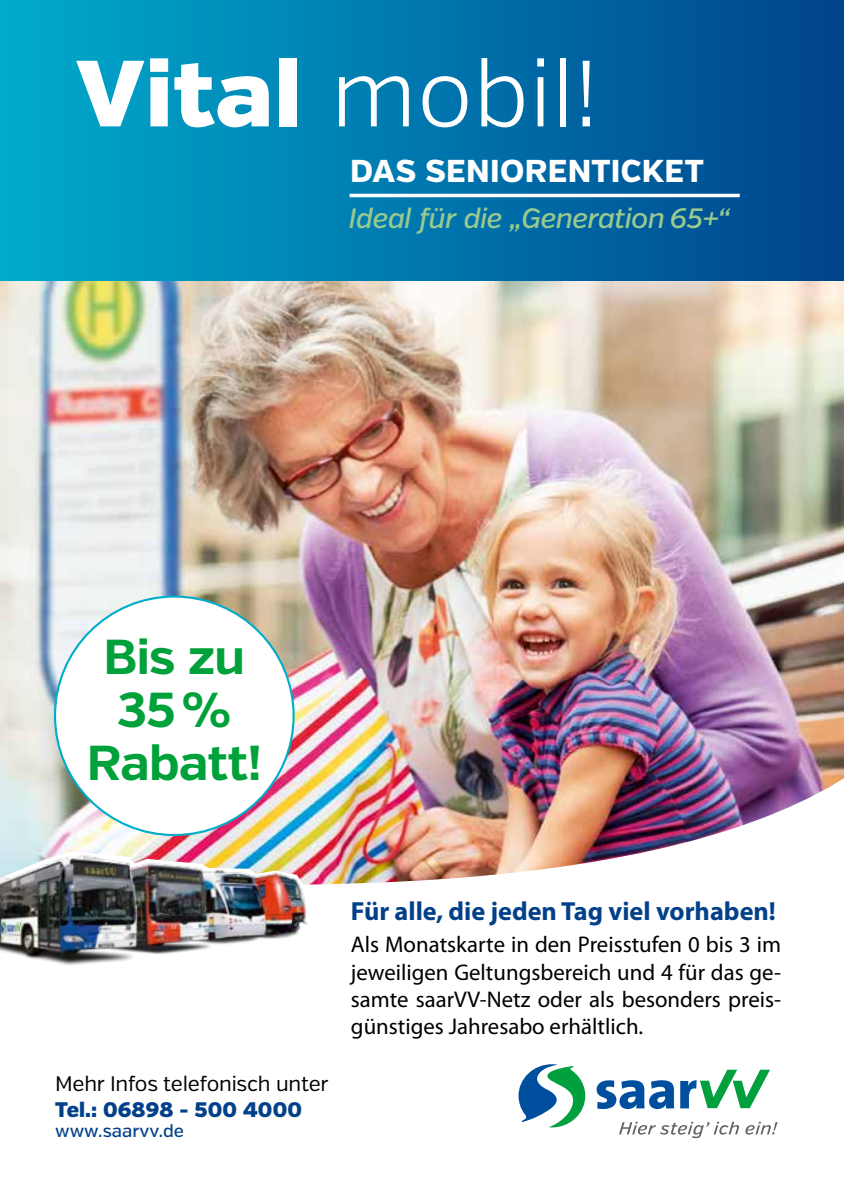
<style>
.page{position:relative;width:844px;height:1191px;background:#fff}
.page>*{position:absolute;margin:0;border:0;box-sizing:border-box;transform-origin:0 0}
.t1{font:300 93.62px "Verb";color:#fff}
.t2{font:700 49px/52.9px "Verb";letter-spacing:-.015em;color:#00a13a;text-align:center}
.t3{font:800 31.68px "Verb";letter-spacing:.01em;color:#fff}
.t4{font:italic 500 28px "Verb";letter-spacing:-.02em;color:#98ca90}
.t5{font:700 26.25px "Myriad Pro";color:#024189}
.t6{font:22.75px/27.3px "Myriad Pro";color:#000;text-align:justify}
.t7{font:21px "Verb";letter-spacing:-.01em;color:#000}
.t8{font:900 21px "Verb";letter-spacing:.005em;color:#024189}
.t9{font:500 17.68px "Verb";color:#024189}
.s1{font-weight:900}
</style>
<div class="page">
<img style="left:0;top:280px;width:843px;height:489px">
<img style="left:0;top:769px;width:843px;height:331px">
<img style="left:0;top:839px;width:361px;height:170px">
<svg style="left:619px;top:1121px;width:158px;height:17px"></svg>
<svg style="left:596px;top:1080px;width:78px;height:29px"></svg>
<svg style="left:680px;top:1069px;width:89px;height:39px"></svg>
<svg style="left:518px;top:1064px;width:67px;height:63px"></svg>
<div style="left:55px;top:596px;width:238px;height:239px;background:#fff;border-radius:50%"></div>
<div style="left:0;top:0;width:843px;height:280px;background:linear-gradient(to right,#00abcd,#00438d)"></div>
<hr style="left:349px;top:194px;width:390px;height:3px;background:#fff">
<h1 class="t1" style="left:76px;top:38px;width:523px"><span class="s1">Vital</span> mobil!</h1>
<h3 class="t3" style="left:350px;top:152px;width:355px">DAS SENIORENTICKET</h3>
<p class="t4" style="left:349px;top:202px;width:383px">Ideal für die „Generation 65+“</p>
<h2 class="t2" style="left:87px;top:631px;width:176px">Bis zu<br>35%<br>Rabatt!</h2>
<p class="t7" style="left:55px;top:1070px;width:275px">Mehr Infos telefonisch unter</p>
<p class="t8" style="left:55px;top:1097px;width:248px">Tel.: 06898 - 500 4000</p>
<p class="t9" style="left:55px;top:1119px;width:130px">www.saarvv.de</p>
<p class="t5" style="left:351px;top:893px;width:426px">Für alle, die jeden Tag viel vorhaben!</p>
<p class="t6" style="left:351px;top:930px;width:431px">Als Monatskarte in den Preisstufen 0 bis 3 im jeweiligen Geltungsbereich und 4 für das ge&shy;samte saarVV-Netz oder als besonders preis&shy;günstiges Jahresabo erhältlich.</p>
</div>
